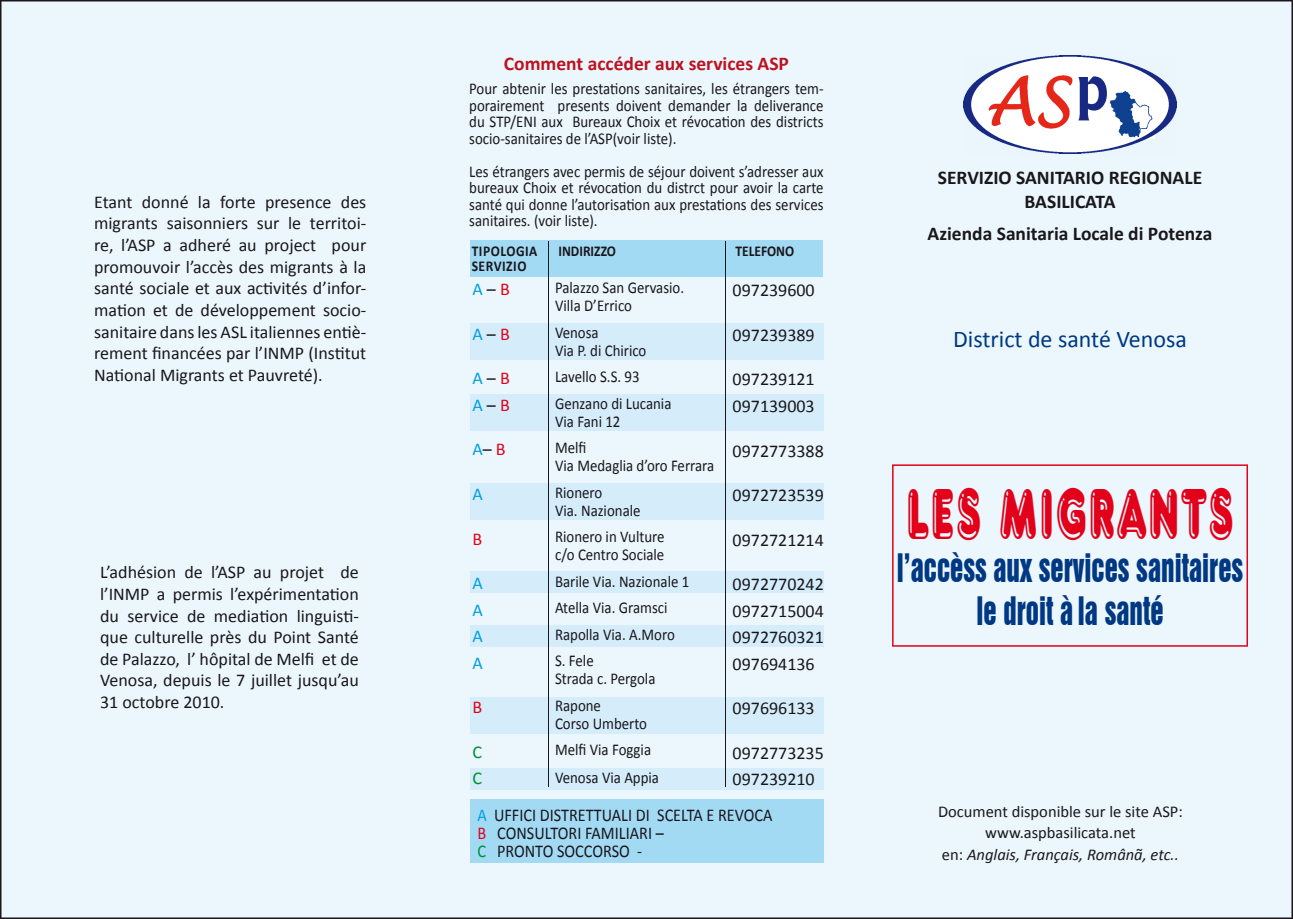
<style>
.page{position:relative;width:1293px;height:919px;background:#fff}
.page>*{position:absolute;margin:0;border:0;box-sizing:border-box;transform-origin:0 0}
.t1{font:74.4px "Frankfurter Hig D";letter-spacing:.06em;color:#e2001a;scale:.6 1}
.t2{font:36px/43.2px "Swiss 921 BT Regular A";color:#003883;text-align:center;scale:.75 1}
.t3{font:24px "Calibri";color:#003883}
.t4{font:700 19.5px/23.4px "Calibri";color:#1a171c;text-align:center}
.t5{font:700 19.5px "Calibri";color:#bd1220}
.t6{font:18px/21.6px "Calibri";color:#1a171c;text-align:justify}
.t7{font:18px/18px "Calibri";color:#1a171c;scale:.9 1}
.t8{font:18px/26.5px "Calibri";color:#009ee0}
.t9{font:18px "Calibri";color:#e2001a}
.t10{font:18px/26.5px "Calibri";color:#009036}
.t11{font:16.5px/26.5px "Calibri";color:#1a171c;scale:.9 1}
.t12{font:16.5px/21.6px "Calibri";color:#1a171c;text-align:center}
.t13{font:700 15px "Calibri";letter-spacing:.04em;color:#1a171c;scale:.9 1}
.t14{font:700 15px "Calibri";letter-spacing:.01em;color:#1a171c;scale:.9 1}
.s1{color:#1a171c}
.s2{color:#e2001a}
.s3{color:#009ee0}
.s4{color:#009036}
.s5{font-style:italic}
</style>
<div class="page">
<div style="left:0;top:0;width:1293px;height:918px;background:#ebf7fc"></div>
<div style="left:470px;top:323px;width:353px;height:37px;background:#d5edfa"></div>
<div style="left:470px;top:394px;width:353px;height:36px;background:#d5edfa"></div>
<div style="left:470px;top:483px;width:353px;height:37px;background:#d5edfa"></div>
<div style="left:470px;top:571px;width:353px;height:21px;background:#d5edfa"></div>
<div style="left:470px;top:625px;width:353px;height:22px;background:#d5edfa"></div>
<div style="left:470px;top:697px;width:353px;height:37px;background:#d5edfa"></div>
<div style="left:470px;top:768px;width:353px;height:21px;background:#d5edfa"></div>
<div style="left:470px;top:799px;width:353px;height:63px;background:#a2daf4"></div>
<div style="left:470px;top:240px;width:353px;height:37px;background:#a2daf4"></div>
<hr style="left:548px;top:241px;width:1px;height:546px;background:#1a171c">
<hr style="left:725px;top:241px;width:1px;height:546px;background:#1a171c">
<div style="left:892px;top:464px;width:356px;height:182px;background:#ebf7fc"></div>
<img style="left:964px;top:55px;width:212px;height:98px">
<p class="t6" style="left:94px;top:190px;width:274px">Etant donné la forte presence des migrants saisonniers sur le territoi&shy;re, l’ASP a adheré au project pour promouvoir l’accès des migrants à la santé sociale et aux activités d’infor&shy;mation et de développement socio&shy;sanitaire dans les ASL italiennes entiè&shy;rement financées par l’INMP (Institut National Migrants et Pauvreté).</p>
<p class="t6" style="left:100px;top:560px;width:260px">L’adhésion de l’ASP au projet de l’INMP a permis l’expérimentation du service de mediation linguisti&shy;que culturelle près du Point Santé de Palazzo, l’ hôpital de Melfi et de Venosa, depuis le 7 juillet jusqu’au 31 octobre 2010.</p>
<p class="t5" style="left:504px;top:51px;width:286px">Comment accéder aux services ASP</p>
<p class="t11" style="left:469px;top:80px;width:395px;line-height:16.5px;text-align:justify">Pour abtenir les prestations sanitaires, les étrangers tem&shy;porairement presents doivent demander la deliverance du STP/ENI aux Bureaux Choix et révocation des districts socio-sanitaires de l’ASP(voir liste).</p>
<p class="t11" style="left:469px;top:162px;width:395px;line-height:16.5px;text-align:justify">Les étrangers avec permis de séjour doivent s’adresser aux bureaux Choix et révocation du distrct pour avoir la carte santé qui donne l’autorisation aux prestations des services sanitaires. (voir liste).</p>
<p class="t13" style="left:472px;top:241px;width:75px">TIPOLOGIA</p>
<p class="t14" style="left:558px;top:241px;width:66px">INDIRIZZO</p>
<p class="t14" style="left:735px;top:241px;width:67px">TELEFONO</p>
<p class="t13" style="left:472px;top:256px;width:62px">SERVIZIO</p>
<p class="t8" style="left:472px;top:275px;width:39px">A <span class="s1">–</span> <span class="s2">B</span></p>
<p class="t8" style="left:472px;top:320px;width:39px">A <span class="s1">–</span> <span class="s2">B</span></p>
<p class="t8" style="left:472px;top:364px;width:39px">A <span class="s1">–</span> <span class="s2">B<br></span>A <span class="s1">–</span> <span class="s2">B</span></p>
<p class="t8" style="left:472px;top:435px;width:35px">A<span class="s1">–</span> <span class="s2">B</span></p>
<p class="t8" style="left:472px;top:480px;width:12px">A</p>
<p class="t9" style="left:472px;top:527px;width:11px">B</p>
<p class="t8" style="left:472px;top:569px;width:12px;text-align:justify">A A A A</p>
<p class="t9" style="left:472px;top:696px;width:11px">B</p>
<p class="t10" style="left:472px;top:737px;width:11px">C<br>C</p>
<p class="t11" style="left:555px;top:278px;width:145px;line-height:18px">Palazzo San Gervasio.<br>Villa D’Errico</p>
<p class="t11" style="left:555px;top:322px;width:103px;line-height:18px">Venosa<br>Via P. di Chirico</p>
<p class="t11" style="left:555px;top:362px;width:131px">Lavello S.S. 93<br>Genzano di Lucania</p>
<p class="t11" style="left:555px;top:407px;width:74px">Via Fani 12<br>Melfi</p>
<p class="t11" style="left:555px;top:451px;width:178px">Via Medaglia d’oro Ferrara<br>Rionero</p>
<p class="t11" style="left:555px;top:496px;width:123px">Via. Nazionale<br>Rionero in Vulture</p>
<p class="t11" style="left:555px;top:540px;width:151px">c/o Centro Sociale<br>Barile Via. Nazionale 1<br>Atella Via. Gramsci<br>Rapolla Via. A.Moro<br>S. Fele</p>
<p class="t11" style="left:555px;top:664px;width:113px">Strada c. Pergola<br>Rapone</p>
<p class="t11" style="left:555px;top:709px;width:108px">Corso Umberto<br>Melfi Via Foggia</p>
<p class="t11" style="left:555px;top:763px;width:117px">Venosa Via Appia</p>
<p class="t6" style="left:732px;top:279px;width:84px">097239600</p>
<p class="t6" style="left:732px;top:323px;width:84px">097239389</p>
<p class="t6" style="left:732px;top:365px;width:84px;line-height:26.5px">097239121<br>097139003</p>
<p class="t6" style="left:732px;top:439px;width:93px">0972773388</p>
<p class="t6" style="left:732px;top:483px;width:93px">0972723539</p>
<p class="t6" style="left:732px;top:528px;width:93px">0972721214</p>
<p class="t6" style="left:732px;top:570px;width:93px;line-height:26.5px">0972770242<br>0972715004<br>0972760321<br>097694136</p>
<p class="t6" style="left:732px;top:696px;width:84px">097696133</p>
<p class="t6" style="left:732px;top:738px;width:93px;line-height:26.5px">0972773235<br>097239210</p>
<p class="t7" style="left:477px;top:804px;width:329px"><span class="s3">A</span> UFFICI DISTRETTUALI DI SCELTA E REVOCA<br><span class="s2">B</span> CONSULTORI FAMILIARI –<br><span class="s4">C</span> PRONTO SOCCORSO -</p>
<p class="t4" style="left:938px;top:165px;width:266px">SERVIZIO SANITARIO REGIONALE<br>BASILICATA</p>
<p class="t4" style="left:927px;top:220px;width:286px">Azienda Sanitaria Locale di Potenza</p>
<h3 class="t3" style="left:953px;top:324px;width:235px">District de santé Venosa</h3>
<h1 class="t1" style="left:906px;top:470px;width:546px">LES MIGRANTS</h1>
<h2 class="t2" style="left:897px;top:546px;width:463px">l’accèss aux services sanitaires le droit à la santé</h2>
<p class="t12" style="left:938px;top:799px;width:246px">Document disponible sur le site ASP: www.aspbasilicata.net<br>en: <span class="s5">Anglais, Français, Românã, etc..</span></p>
</div>
